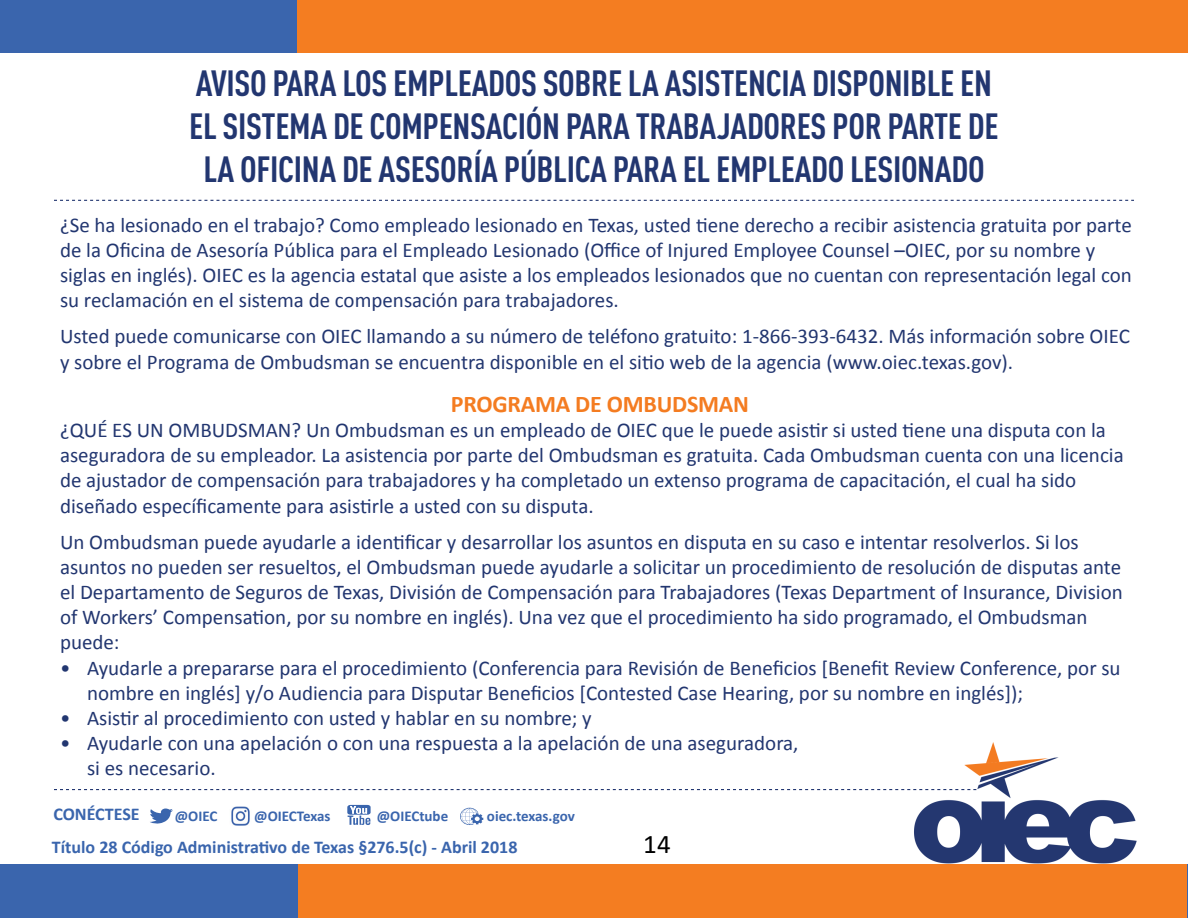
<style>
.page{position:relative;width:1188px;height:918px;background:#fff}
.page>*{position:absolute;margin:0;border:0;box-sizing:border-box;transform-origin:0 0}
.t1{font:700 36px/43.2px "DIN Cond";letter-spacing:-.01em;color:#223670;text-align:center}
.t2{font:27px "Calibri";color:#000}
.t3{font:700 24px "Calibri";letter-spacing:-.01em;color:#f47c21}
.t4{font:21px/25.2px "Calibri";color:#223670}
.t5{font:700 18px "Calibri";color:#3a65ad}
.t6{font:700 15px "Calibri";color:#3a65ad}
</style>
<div class="page">
<img style="left:903px;top:742px;width:234px;height:122px">
<div style="left:0;top:0;width:1188px;height:52px;background:#3a65ad"></div>
<div style="left:298px;top:0;width:890px;height:52px;background:#f47d21"></div>
<div style="left:0;top:864px;width:1187px;height:53px;background:#3a65ad"></div>
<div style="left:298px;top:864px;width:889px;height:53px;background:#f47d21"></div>
<svg style="left:150px;top:808px;width:23px;height:16px"></svg>
<svg style="left:347px;top:805px;width:24px;height:20px"></svg>
<svg style="left:460px;top:808px;width:23px;height:17px"></svg>
<svg style="left:54px;top:200px;width:1080px;height:1px"></svg>
<img style="left:231px;top:807px;width:19px;height:19px">
<svg style="left:54px;top:789px;width:922px;height:1px"></svg>
<p class="t1" style="left:189px;top:61px;width:811px">AVISO PARA LOS EMPLEADOS SOBRE LA ASISTENCIA DISPONIBLE EN<br>EL SISTEMA DE COMPENSACIÓN PARA TRABAJADORES POR PARTE DE<br>LA OFICINA DE ASESORÍA PÚBLICA PARA EL EMPLEADO LESIONADO</p>
<p class="t4" style="left:60px;top:212px;width:1073px">¿Se ha lesionado en el trabajo? Como empleado lesionado en Texas, usted tiene derecho a recibir asistencia gratuita por parte de la Oficina de Asesoría Pública para el Empleado Lesionado (Office of Injured Employee Counsel –OIEC, por su nombre y siglas en inglés). OIEC es la agencia estatal que asiste a los empleados lesionados que no cuentan con representación legal con su reclamación en el sistema de compensación para trabajadores.</p>
<p class="t4" style="left:60px;top:324px;width:1071px">Usted puede comunicarse con OIEC llamando a su número de teléfono gratuito: 1-866-393-6432. Más información sobre OIEC y sobre el Programa de Ombudsman se encuentra disponible en el sitio web de la agencia (www.oiec.texas.gov).</p>
<p class="t3" style="left:451px;top:388px;width:300px">PROGRAMA DE OMBUDSMAN</p>
<p class="t4" style="left:60px;top:417px;width:1065px">¿QUÉ ES UN OMBUDSMAN? Un Ombudsman es un empleado de OIEC que le puede asistir si usted tiene una disputa con la aseguradora de su empleador. La asistencia por parte del Ombudsman es gratuita. Cada Ombudsman cuenta con una licencia de ajustador de compensación para trabajadores y ha completado un extenso programa de capacitación, el cual ha sido diseñado específicamente para asistirle a usted con su disputa.</p>
<p class="t4" style="left:60px;top:529px;width:1064px">Un Ombudsman puede ayudarle a identificar y desarrollar los asuntos en disputa en su caso e intentar resolverlos. Si los asuntos no pueden ser resueltos, el Ombudsman puede ayudarle a solicitar un procedimiento de resolución de disputas ante el Departamento de Seguros de Texas, División de Compensación para Trabajadores (Texas Department of Insurance, Division of Workers’ Compensation, por su nombre en inglés). Una vez que el procedimiento ha sido programado, el Ombudsman puede:</p>
<p class="t4" style="left:87px;top:655px;width:1035px;text-indent:-27px">• Ayudarle a prepararse para el procedimiento (Conferencia para Revisión de Beneficios [Benefit Review Conference, por su nombre en inglés] y/o Audiencia para Disputar Beneficios [Contested Case Hearing, por su nombre en inglés]);</p>
<p class="t4" style="left:60px;top:705px;width:533px">• Asistir al procedimiento con usted y hablar en su nombre; y</p>
<p class="t4" style="left:87px;top:731px;width:713px;text-indent:-27px">• Ayudarle con una apelación o con una respuesta a la apelación de una aseguradora, si es necesario.</p>
<p class="t5" style="left:53px;top:803px;width:88px">CONÉCTESE</p>
<p class="t6" style="left:175px;top:807px;width:44px">@OIEC</p>
<p class="t6" style="left:254px;top:807px;width:78px">@OIECTexas</p>
<p class="t6" style="left:377px;top:807px;width:73px">@OIECtube</p>
<p class="t6" style="left:487px;top:807px;width:89px">oiec.texas.gov</p>
<p class="t2" style="left:643px;top:825px;width:29px">14</p>
<p class="t5" style="left:52px;top:835px;width:467px">Título 28 Código Administrativo de Texas §276.5(c) - Abril 2018</p>
</div>
